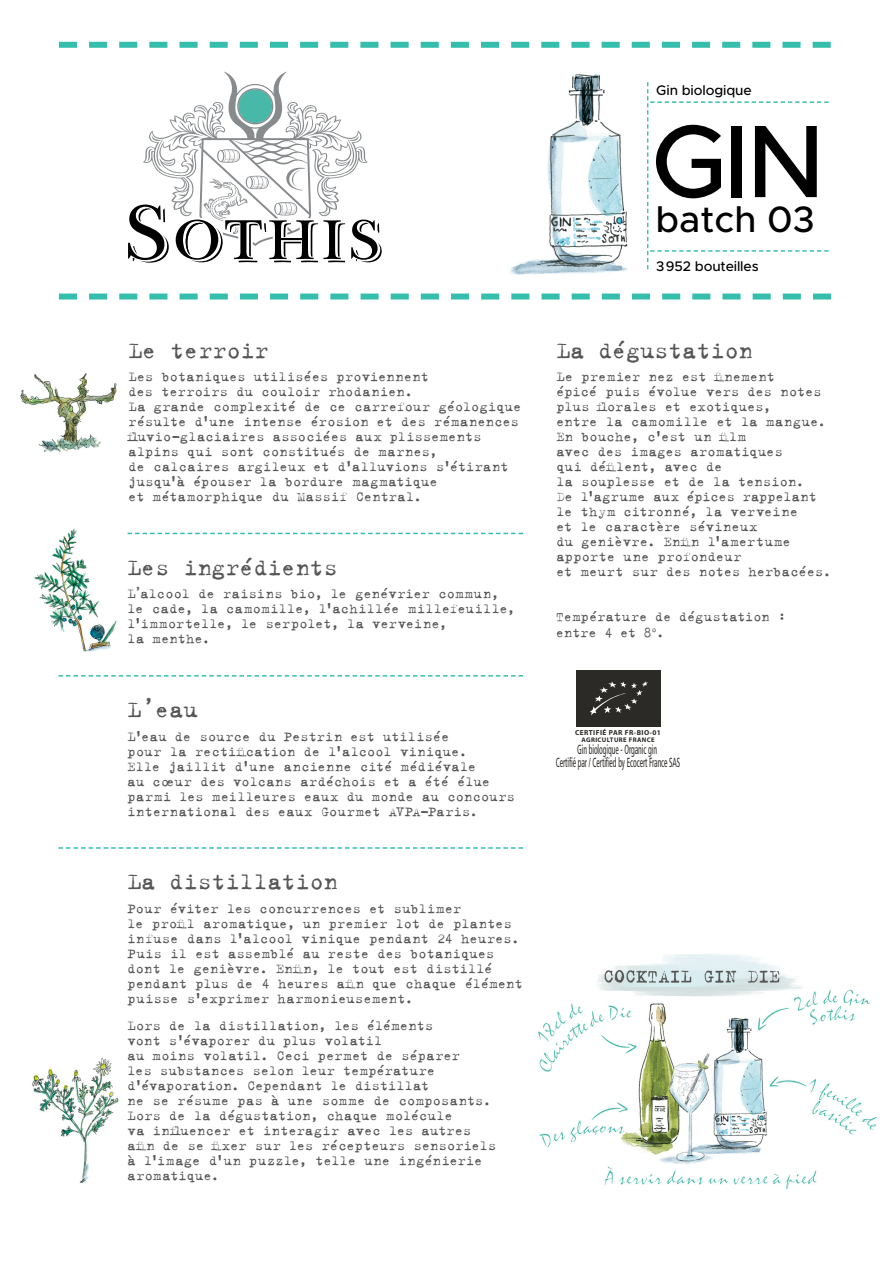
<style>
.page{position:relative;width:893px;height:1263px;background:#fff}
.page>*{position:absolute;margin:0;border:0;box-sizing:border-box;transform-origin:0 0}
.t1{font:500 103.5px "Metropolis";color:#000}
.t2{font:500 36.9px "Metropolis";color:#000}
.t3{font:25.5px "Trixie Text";color:#565656}
.t4{font:15px/15px "Trixie Text";letter-spacing:.01em;color:#565656}
.t5{font:14.85px/16px "Trixie Text";letter-spacing:.005em;color:#565656}
.t6{font:500 13.95px "Metropolis";letter-spacing:-.01em;color:#000}
.t7{font:condensed 13.2px/13.6px "Frutiger";letter-spacing:-.01em;color:#2c2a27;text-align:center;scale:.58 1}
.t8{font:700 7.35px "Myriad";letter-spacing:.06em;color:#2c2a27}
.t9{font:700 6.6px "Myriad";letter-spacing:.06em;color:#2c2a27}
</style>
<div class="page">
<img style="left:509px;top:74px;width:119px;height:201px">
<img style="left:20px;top:373px;width:97px;height:79px">
<img style="left:34px;top:528px;width:84px;height:124px">
<img style="left:32px;top:1057px;width:88px;height:127px">
<svg style="left:128px;top:71px;width:254px;height:192px"></svg>
<svg style="left:59px;top:293px;width:772px;height:6px"></svg>
<svg style="left:59px;top:42px;width:772px;height:6px"></svg>
<svg style="left:128px;top:533px;width:395px;height:1px"></svg>
<svg style="left:58px;top:675px;width:465px;height:1px"></svg>
<svg style="left:58px;top:847px;width:465px;height:2px"></svg>
<svg style="left:647px;top:82px;width:182px;height:187px"></svg>
<div style="left:576px;top:670px;width:84px;height:57px;background:#2c2a27"></div>
<svg style="left:590px;top:681px;width:58px;height:34px"></svg>
<img style="left:538px;top:954px;width:339px;height:236px">
<h3 class="t3" style="left:129px;top:335px;width:142px">Le terroir</h3>
<p class="t4" style="left:129px;top:369px;width:395px">Les botaniques utilisées proviennent<br>des terroirs du couloir rhodanien.<br>La grande complexité de ce carrefour géologique résulte d'une intense érosion et des rémanences fluvio-glaciaires associées aux plissements alpins qui sont constitués de marnes,<br>de calcaires argileux et d'alluvions s'étirant jusqu'à épouser la bordure magmatique<br>et métamorphique du Massif Central.</p>
<h3 class="t3" style="left:128px;top:552px;width:212px">Les ingrédients</h3>
<p class="t4" style="left:128px;top:586px;width:389px">L’alcool de raisins bio, le genévrier commun, le cade, la camomille, l'achillée millefeuille, l'immortelle, le serpolet, la verveine,<br>la menthe.</p>
<h3 class="t3" style="left:128px;top:695px;width:72px">L’eau</h3>
<p class="t4" style="left:128px;top:729px;width:389px">L'eau de source du Pestrin est utilisée<br>pour la rectification de l'alcool vinique.<br>Elle jaillit d'une ancienne cité médiévale<br>au coeur des volcans ardéchois et a été élue parmi les meilleures eaux du monde au concours international des eaux Gourmet AVPA-Paris.</p>
<h3 class="t3" style="left:128px;top:867px;width:212px">La distillation</h3>
<p class="t4" style="left:128px;top:901px;width:397px">Pour éviter les concurrences et sublimer<br>le profil aromatique, un premier lot de plantes infuse dans l'alcool vinique pendant 24 heures.<br>Puis il est assemblé au reste des botaniques dont le genièvre. Enfin, le tout est distillé pendant plus de 4 heures afin que chaque élément puisse s'exprimer harmonieusement.</p>
<p class="t4" style="left:128px;top:1018px;width:370px">Lors de la distillation, les éléments<br>vont s'évaporer du plus volatil<br>au moins volatil. Ceci permet de séparer<br>les substances selon leur température d'évaporation. Cependant le distillat<br>ne se résume pas à une somme de composants.<br>Lors de la dégustation, chaque molécule<br>va influencer et interagir avec les autres afin de se fixer sur les récepteurs sensoriels à l'image d'un puzzle, telle une ingénierie aromatique.</p>
<p class="t6" style="left:656px;top:81px;width:97px">Gin biologique</p>
<h1 class="t1" style="left:651px;top:97px;width:176px">GIN</h1>
<h2 class="t2" style="left:655px;top:196px;width:161px">batch 03</h2>
<p class="t6" style="left:656px;top:257px;width:104px">3952 bouteilles</p>
<h3 class="t3" style="left:556px;top:335px;width:198px">La dégustation</h3>
<p class="t4" style="left:556px;top:369px;width:276px">Le premier nez est finement<br>épicé puis évolue vers des notes plus florales et exotiques,<br>entre la camomille et la mangue.<br>En bouche, c'est un film<br>avec des images aromatiques<br>qui défilent, avec de<br>la souplesse et de la tension.<br>De l'agrume aux épices rappelant le thym citronné, la verveine<br>et le caractère sévineux<br>du genièvre. Enfin l'amertume apporte une profondeur<br>et meurt sur des notes herbacées.</p>
<p class="t5" style="left:556px;top:609px;width:231px">Température de dégustation : entre 4 et 8<sup>o</sup>.</p>
<p class="t8" style="left:575px;top:729px;width:87px">CERTIFIÉ PAR FR-BIO-01</p>
<p class="t9" style="left:581px;top:736px;width:75px">AGRICULTURE FRANCE</p>
<p class="t7" style="left:556px;top:742px;width:216px">Gin biologique - Organic gin<br>Certifié par / Certified by Ecocert France SAS</p>
</div>
